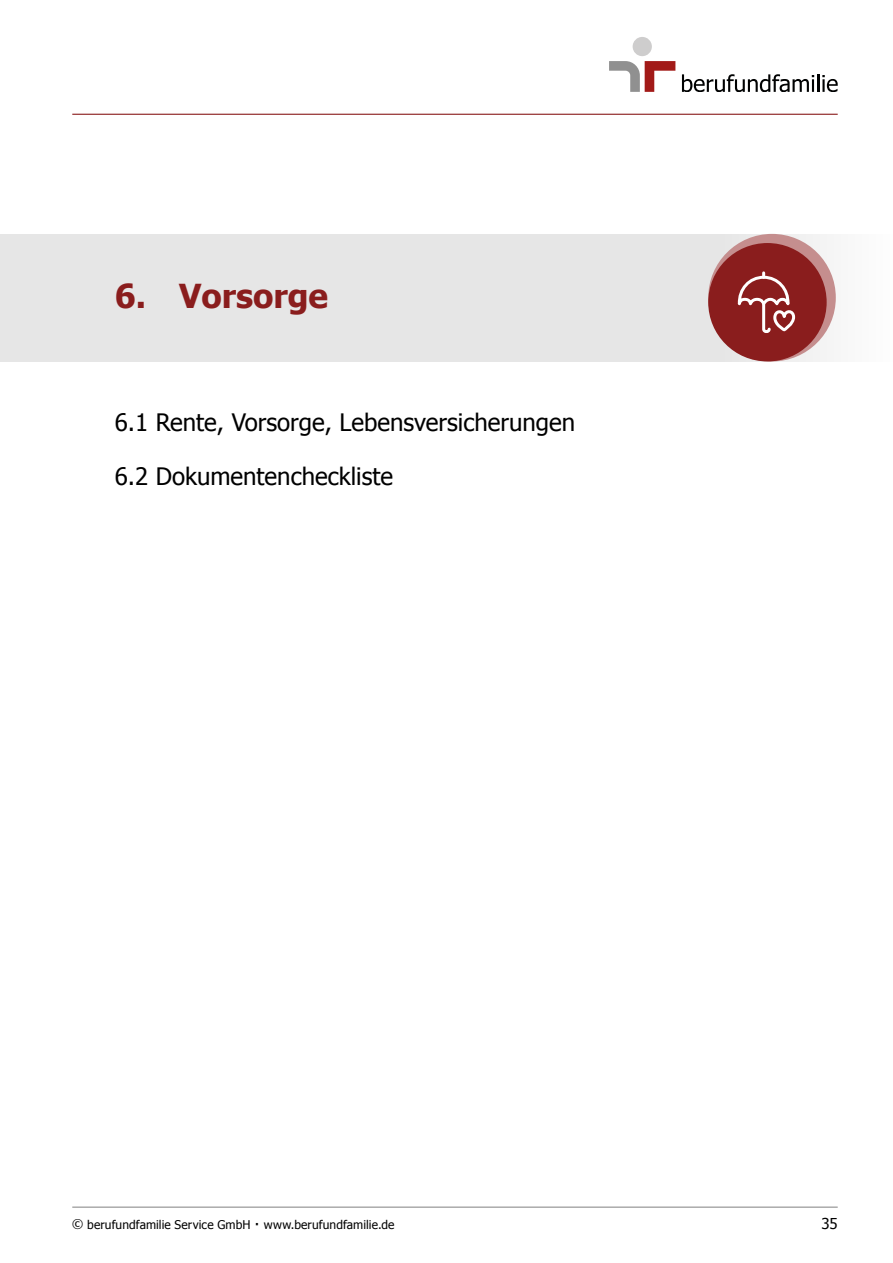
<style>
.page{position:relative;width:893px;height:1263px;background:#fff}
.page>*{position:absolute;margin:0;border:0;box-sizing:border-box;transform-origin:0 0}
.t1{font:700 33px "Tahoma";color:#8a1d1d}
.t2{font:24px "Tahoma";color:#000}
.t3{font:15px "Tahoma";color:#000}
.t4{font:12px "Tahoma";letter-spacing:.005em;color:#000}
.s1{font-size:16.5px}
</style>
<div class="page">
<hr style="left:72px;top:1206px;width:766px;height:2px;background:#8f8f8f">
<hr style="left:72px;top:114px;width:766px;height:1px;background:#8a1d1d">
<div style="left:633px;top:37px;width:19px;height:19px;background:#cecdcd;border-radius:50%"></div>
<svg style="left:609px;top:61px;width:66px;height:31px"></svg>
<svg style="left:682px;top:74px;width:156px;height:18px"></svg>
<div style="left:0;top:234px;width:893px;height:127px;background:#e6e6e6"></div>
<div style="left:708px;top:234px;width:128px;height:127px;background:#c58e8e;border-radius:50%"></div>
<div style="left:708px;top:243px;width:119px;height:118px;background:#8a1d1d;border-radius:50%"></div>
<svg style="left:739px;top:271px;width:56px;height:62px"></svg>
<h1 class="t1" style="left:115px;top:273px;width:215px">6. Vorsorge</h1>
<p class="t2" style="left:115px;top:406px;width:462px">6.1 Rente, Vorsorge, Lebensversicherungen</p>
<p class="t2" style="left:115px;top:460px;width:280px">6.2 Dokumentencheckliste</p>
<p class="t4" style="left:72px;top:1216px;width:324px">© berufundfamilie Service GmbH <span class="s1">·</span> www.berufundfamilie.de</p>
<p class="t3" style="left:821px;top:1213px;width:18px">35</p>
</div>
